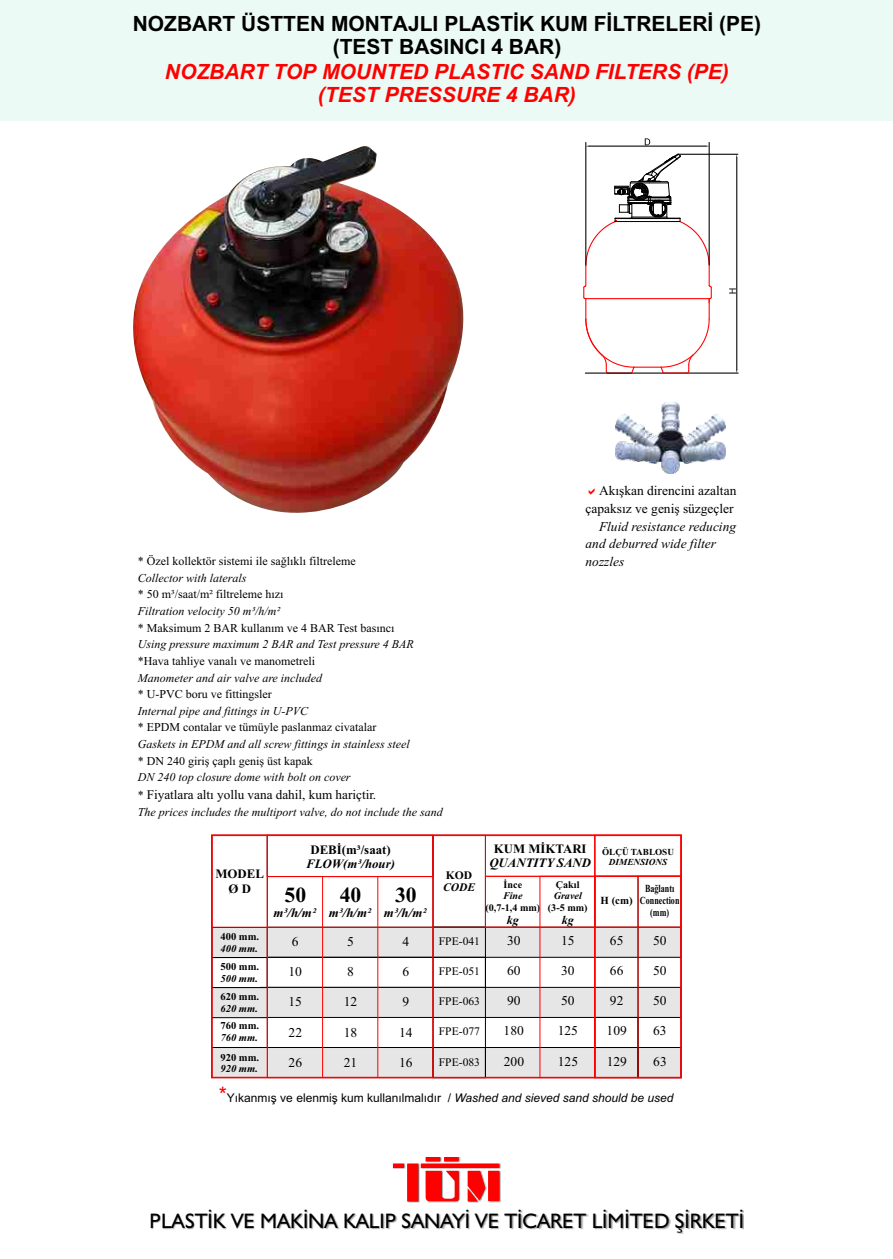
<style>
.page{position:relative;width:893px;height:1259px;background:#fff}
.page>*{position:absolute;margin:0;border:0;box-sizing:border-box;transform-origin:0 0}
.t1{font:700 21.6px "Times New Roman";color:#000}
.t2{font:700 21px/23.4px "Arial";color:#000;text-align:center}
.t3{font:italic 700 21px/23.4px "Arial";color:#f00;text-align:center}
.t4{font:21px "Humanist 521 BT";color:#000}
.t5{font:13.5px/17.7px "Times New Roman";color:#000;text-align:right}
.t6{font:italic 13.5px/17.7px "Times New Roman";color:#000}
.t7{font:13.2px "Times New Roman";color:#000}
.t8{font:italic 700 12.9px "Times New Roman";color:#000}
.t9{font:700 12.9px/14.2px "Times New Roman";color:#000;text-align:center}
.t10{font:italic 700 12.75px "Times New Roman";color:#000}
.t11{font:700 12.75px "Times New Roman";color:#000}
.t12{font:italic 700 12.15px "Times New Roman";color:#000}
.t13{font:italic 12px "Times New Roman";color:#000}
.t14{font:12px "Times New Roman";color:#000}
.t15{font:12px "Arial";color:#000}
.t16{font:11.55px "Times New Roman";color:#000}
.t17{font:italic 700 11.55px "Times New Roman";color:#000}
.t18{font:700 11.55px "Times New Roman";color:#000}
.t19{font:700 10.8px/12px "Times New Roman";color:#000;text-align:center;scale:.75 1}
.t20{font:700 10.8px "Times New Roman";color:#000}
.t21{font:700 10.5px "Times New Roman";color:#000}
.t22{font:italic 700 10.5px "Times New Roman";color:#000}
.t23{font:700 10.05px "Times New Roman";color:#000}
.t24{font:italic 700 10.05px "Times New Roman";color:#000}
.t25{font:700 9.15px "Times New Roman";color:#000}
.t26{font:italic 700 9.15px "Times New Roman";color:#000}
.s1{font-size:12px}
.s2{font-size:21px;color:#f00}
.s3{font-style:italic}
</style>
<div class="page">
<div style="left:0;top:0;width:893px;height:120px;background:#ebfaf5"></div>
<img style="left:151px;top:1163px;width:592px;height:70px">
<svg style="left:393px;top:1157px;width:106px;height:44px"></svg>
<img style="left:615px;top:402px;width:111px;height:71px">
<hr style="left:585px;top:372px;width:153px;height:2px;background:#000">
<hr style="left:736px;top:158px;width:1px;height:212px;background:#000">
<hr style="left:678px;top:154px;width:60px;height:1px;background:#000">
<svg style="left:729px;top:288px;width:7px;height:5px"></svg>
<svg style="left:583px;top:138px;width:129px;height:236px"></svg>
<hr style="left:615px;top:221px;width:65px;height:1px;background:#000">
<img style="left:133px;top:146px;width:331px;height:367px">
<svg style="left:214px;top:927px;width:465px;height:31px;background:#e1d8d8"></svg>
<div style="left:267px;top:957px;width:219px;height:30px;border:1px solid #000"></div>
<div style="left:211px;top:957px;width:57px;height:31px;border:1px solid #000"></div>
<svg style="left:214px;top:986px;width:465px;height:32px;background:#d8d7d7"></svg>
<div style="left:433px;top:927px;width:53px;height:121px;border:1px solid #000"></div>
<div style="left:267px;top:835px;width:166px;height:42px;border:1px solid #f00"></div>
<div style="left:322px;top:876px;width:56px;height:202px;border:1px solid #f00"></div>
<div style="left:485px;top:876px;width:110px;height:51px;border:1px solid #f00"></div>
<svg style="left:214px;top:1046px;width:465px;height:29px;background:#dedbdb"></svg>
<div style="left:594px;top:1017px;width:44px;height:31px;border:1px solid #000"></div>
<div style="left:595px;top:1047px;width:43px;height:30px;border:1px solid #000"></div>
<div style="left:211px;top:834px;width:471px;height:244px;border:2px solid #f00"></div>
<div style="left:594px;top:876px;width:88px;height:51px;border:1px solid #f00"></div>
<div style="left:594px;top:835px;width:88px;height:41px;border:1px solid #f00"></div>
<div style="left:433px;top:835px;width:249px;height:243px;border:1px solid #f00"></div>
<div style="left:594px;top:876px;width:44px;height:202px;border:1px solid #f00"></div>
<h2 class="t2" style="left:133px;top:13px;width:630px">NOZBART ÜSTTEN MONTAJLI PLASTİK KUM FİLTRELERİ (PE) (TEST BASINCI 4 BAR)</h2>
<h2 class="t3" style="left:165px;top:62px;width:565px">NOZBART TOP MOUNTED PLASTIC SAND FILTERS (PE) (TEST PRESSURE 4 BAR)</h2>
<p class="t14" style="left:138px;top:557px;width:219px">* Özel kollektör sistemi ile sağlıklı filtreleme</p>
<p class="t13" style="left:138px;top:573px;width:110px">Collector with laterals</p>
<p class="t14" style="left:138px;top:590px;width:147px">* 50 m³/saat/m² filtreleme hızı</p>
<p class="t13" style="left:138px;top:607px;width:144px">Filtration velocity 50 m³/h/m²</p>
<p class="t14" style="left:138px;top:623px;width:258px">* Maksimum 2 BAR kullanım ve 4 BAR Test basıncı</p>
<p class="t14" style="left:138px;top:656px;width:179px">*Hava tahliye vanalı ve manometreli</p>
<p class="t13" style="left:138px;top:673px;width:186px">Manometer and air valve are included</p>
<p class="t14" style="left:138px;top:690px;width:135px">* U-PVC boru ve fittingsler</p>
<p class="t13" style="left:138px;top:706px;width:172px">Internal pipe and fittings in U-PVC</p>
<p class="t14" style="left:138px;top:723px;width:240px">* EPDM contalar ve tümüyle paslanmaz civatalar</p>
<p class="t13" style="left:138px;top:739px;width:273px">Gaskets in EPDM and all screw fittings in stainless steel</p>
<p class="t13" style="left:138px;top:640px;width:278px">Using pressure maximum 2 BAR and Test pressure 4 BAR</p>
<p class="t14" style="left:138px;top:756px;width:176px">* DN 240 giriş çaplı geniş üst kapak</p>
<p class="t13" style="left:138px;top:773px;width:214px">DN 240 top closure dome with bolt on cover</p>
<p class="t7" style="left:138px;top:790px;width:240px"><span class="s1">*</span> Fiyatlara altı yollu vana dahil, kum hariçtir.</p>
<p class="t13" style="left:138px;top:808px;width:306px">The prices includes the multiport valve, do not include the sand</p>
<p class="t11" style="left:310px;top:845px;width:82px">DEBİ(m³/saat)</p>
<p class="t10" style="left:306px;top:859px;width:90px">FLOW(m³/hour)</p>
<p class="t9" style="left:215px;top:868px;width:50px">MODEL<br>Ø D</p>
<p class="t18" style="left:446px;top:871px;width:28px">KOD</p>
<p class="t17" style="left:443px;top:883px;width:34px">CODE</p>
<h1 class="t1" style="left:340px;top:887px;width:23px">40</h1>
<p class="t8" style="left:329px;top:908px;width:44px">m³/h/m²</p>
<h1 class="t1" style="left:395px;top:887px;width:23px">30</h1>
<p class="t8" style="left:384px;top:908px;width:44px">m³/h/m²</p>
<h1 class="t1" style="left:285px;top:887px;width:23px">50</h1>
<p class="t8" style="left:274px;top:908px;width:44px">m³/h/m²</p>
<p class="t5" style="left:586px;top:483px;width:152px">Akışkan direncini azaltan çapaksız ve geniş süzgeçler</p>
<p class="t6" style="left:586px;top:518px;width:152px;text-indent:13px">Fluid resistance reducing and deburred wide filter nozzles</p>
<p class="t11" style="left:494px;top:844px;width:94px">KUM MİKTARI</p>
<p class="t10" style="left:489px;top:858px;width:103px">QUANTITY SAND</p>
<p class="t23" style="left:504px;top:881px;width:20px">İnce</p>
<p class="t24" style="left:503px;top:892px;width:21px">Fine</p>
<p class="t23" style="left:485px;top:903px;width:56px">(0,7-1,4 mm)</p>
<p class="t12" style="left:507px;top:915px;width:14px">kg</p>
<p class="t23" style="left:556px;top:881px;width:25px">Çakıl</p>
<p class="t24" style="left:554px;top:892px;width:30px">Gravel</p>
<p class="t23" style="left:548px;top:903px;width:41px">(3-5 mm)</p>
<p class="t12" style="left:562px;top:915px;width:14px">kg</p>
<p class="t25" style="left:602px;top:848px;width:73px">ÖLÇÜ TABLOSU</p>
<p class="t26" style="left:609px;top:858px;width:60px">DIMENSIONS</p>
<p class="t19" style="left:640px;top:884px;width:54px">Bağlantı<br>Connection (mm)</p>
<p class="t20" style="left:601px;top:897px;width:34px">H (cm)</p>
<p class="t21" style="left:220px;top:933px;width:40px">400 mm.</p>
<p class="t22" style="left:220px;top:945px;width:39px">400 mm.</p>
<p class="t5" style="left:292px;top:934px;width:8px">6</p>
<p class="t5" style="left:347px;top:934px;width:8px">5</p>
<p class="t16" style="left:439px;top:936px;width:43px">FPE-041</p>
<p class="t5" style="left:402px;top:934px;width:8px">4</p>
<p class="t5" style="left:507px;top:933px;width:15px">30</p>
<p class="t5" style="left:561px;top:933px;width:15px">15</p>
<p class="t5" style="left:610px;top:933px;width:15px">65</p>
<p class="t5" style="left:653px;top:933px;width:15px">50</p>
<p class="t21" style="left:220px;top:963px;width:40px">500 mm.</p>
<p class="t22" style="left:220px;top:975px;width:39px">500 mm.</p>
<p class="t21" style="left:220px;top:993px;width:40px">620 mm.</p>
<p class="t22" style="left:220px;top:1005px;width:39px">620 mm.</p>
<p class="t5" style="left:288px;top:964px;width:15px">10</p>
<p class="t5" style="left:347px;top:964px;width:8px">8</p>
<p class="t5" style="left:402px;top:964px;width:8px">6</p>
<p class="t16" style="left:439px;top:966px;width:43px">FPE-051</p>
<p class="t5" style="left:288px;top:994px;width:15px">15</p>
<p class="t5" style="left:344px;top:994px;width:15px">12</p>
<p class="t5" style="left:402px;top:994px;width:8px">9</p>
<p class="t16" style="left:439px;top:996px;width:43px">FPE-063</p>
<p class="t5" style="left:507px;top:963px;width:15px">60</p>
<p class="t5" style="left:561px;top:963px;width:15px">30</p>
<p class="t5" style="left:507px;top:993px;width:15px">90</p>
<p class="t5" style="left:561px;top:993px;width:15px">50</p>
<p class="t5" style="left:610px;top:963px;width:15px">66</p>
<p class="t5" style="left:653px;top:963px;width:15px">50</p>
<p class="t5" style="left:610px;top:993px;width:15px">92</p>
<p class="t5" style="left:653px;top:993px;width:15px">50</p>
<p class="t21" style="left:220px;top:1022px;width:40px">760 mm.</p>
<p class="t22" style="left:220px;top:1034px;width:39px">760 mm.</p>
<p class="t21" style="left:220px;top:1053px;width:40px">920 mm.</p>
<p class="t22" style="left:220px;top:1065px;width:39px">920 mm.</p>
<p class="t5" style="left:289px;top:1024px;width:15px">22</p>
<p class="t5" style="left:289px;top:1054px;width:15px">26</p>
<p class="t5" style="left:344px;top:1024px;width:15px">18</p>
<p class="t16" style="left:439px;top:1026px;width:43px">FPE-077</p>
<p class="t5" style="left:399px;top:1024px;width:15px">14</p>
<p class="t5" style="left:399px;top:1054px;width:15px">16</p>
<p class="t5" style="left:344px;top:1054px;width:15px">21</p>
<p class="t16" style="left:439px;top:1058px;width:43px">FPE-083</p>
<p class="t5" style="left:504px;top:1023px;width:22px">180</p>
<p class="t5" style="left:504px;top:1054px;width:22px">200</p>
<p class="t5" style="left:558px;top:1023px;width:22px">125</p>
<p class="t5" style="left:558px;top:1054px;width:22px">125</p>
<p class="t5" style="left:607px;top:1023px;width:22px">109</p>
<p class="t5" style="left:607px;top:1054px;width:22px">129</p>
<p class="t5" style="left:653px;top:1023px;width:15px">63</p>
<p class="t5" style="left:653px;top:1054px;width:15px">63</p>
<p class="t15" style="left:219px;top:1093px;width:456px"><span class="s2">*</span>Yıkanmış ve elenmiş kum kullanılmalıdır / <span class="s3">Washed and sieved sand should be used</span></p>
<h2 class="t4" style="left:150px;top:1211px;width:596px">PLASTİK VE MAKİNA KALIP SANAYİ VE TİCARET LİMİTED ŞİRKETİ</h2>
</div>
